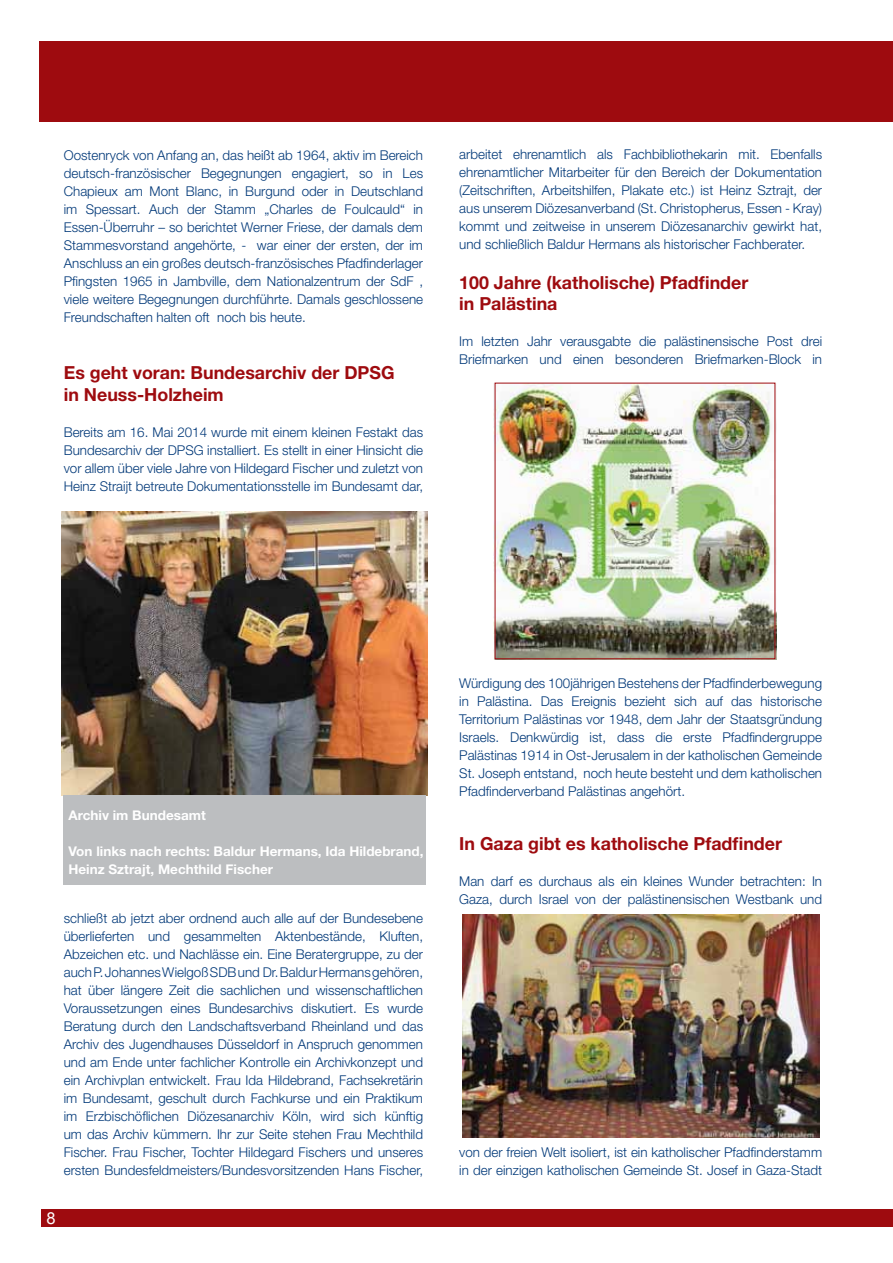
<style>
.page{position:relative;width:893px;height:1263px;background:#fff}
.page>*{position:absolute;margin:0;border:0;box-sizing:border-box;transform-origin:0 0}
.t1{font:700 18px/21.6px "Helvetica Neue LT Pro";color:#9e0b0f}
.t2{font:16.5px "Arial";color:#fff}
.t3{font:300 13.5px/18px "Helvetica Neue LT Pro";color:#003878;text-align:justify}
.t4{font:700 13.35px/18px "Helvetica Neue LT Pro";color:#fff}
</style>
<div class="page">
<div style="left:39px;top:41px;width:854px;height:80px;background:#9e0b0f"></div>
<div style="left:41px;top:1210px;width:852px;height:17px;background:#9e0b0f"></div>
<img style="left:493px;top:384px;width:284px;height:275px">
<div style="left:495px;top:383px;width:280px;height:276px;border:1px solid #9e0b0f"></div>
<img style="left:62px;top:511px;width:365px;height:285px">
<div style="left:63px;top:795px;width:363px;height:90px;background:#bcbec0"></div>
<img style="left:462px;top:914px;width:357px;height:223px">
<p class="t3" style="left:64px;top:145px;width:361px">Oostenryck von Anfang an, das heißt ab 1964, aktiv im Bereich deutsch-französischer Begegnungen engagiert, so in Les Chapieux am Mont Blanc, in Burgund oder in Deutschland im Spessart. Auch der Stamm „Charles de Foulcauld“ in Essen-Überruhr – so berichtet Werner Friese, der damals dem Stammesvorstand angehörte, - war einer der ersten, der im Anschluss an ein großes deutsch-französisches Pfadfinderlager Pfingsten 1965 in Jambville, dem Nationalzentrum der SdF , viele weitere Begegnungen durchführte. Damals geschlossene Freundschaften halten oft noch bis heute.</p>
<h1 class="t1" style="left:64px;top:361px;width:332px">Es geht voran: Bundesarchiv der DPSG in Neuss-Holzheim</h1>
<p class="t3" style="left:64px;top:423px;width:361px">Bereits am 16. Mai 2014 wurde mit einem kleinen Festakt das Bundesarchiv der DPSG installiert. Es stellt in einer Hinsicht die vor allem über viele Jahre von Hildegard Fischer und zuletzt von Heinz Straijt betreute Dokumentationsstelle im Bundesamt dar,</p>
<p class="t3" style="left:459px;top:145px;width:364px">arbeitet ehrenamtlich als Fachbibliothekarin mit. Ebenfalls ehrenamtlicher Mitarbeiter für den Bereich der Dokumentation (Zeitschriften, Arbeitshilfen, Plakate etc.) ist Heinz Sztrajt, der aus unserem Diözesanverband (St. Christopherus, Essen - Kray) kommt und zeitweise in unserem Diözesanarchiv gewirkt hat, und schließlich Baldur Hermans als historischer Fachberater.</p>
<h1 class="t1" style="left:459px;top:271px;width:291px">100 Jahre (katholische) Pfadfinder in Palästina</h1>
<p class="t3" style="left:459px;top:332px;width:364px">Im letzten Jahr verausgabte die palästinensische Post drei<br>Briefmarken und einen besonderen Briefmarken-Block in</p>
<p class="t4" style="left:69px;top:805px;width:139px">Archiv im Bundesamt</p>
<p class="t4" style="left:69px;top:841px;width:357px">Von links nach rechts: Baldur Hermans, Ida Hildebrand,<br>Heinz Sztrajt, Mechthild Fischer</p>
<p class="t3" style="left:64px;top:909px;width:361px">schließt ab jetzt aber ordnend auch alle auf der Bundesebene überlieferten und gesammelten Aktenbestände, Kluften, Abzeichen etc. und Nachlässe ein. Eine Beratergruppe, zu der auch P. Johannes Wielgoß SDB und Dr. Baldur Hermans gehören, hat über längere Zeit die sachlichen und wissenschaftlichen Voraussetzungen eines Bundesarchivs diskutiert. Es wurde Beratung durch den Landschaftsverband Rheinland und das Archiv des Jugendhauses Düsseldorf in Anspruch genommen und am Ende unter fachlicher Kontrolle ein Archivkonzept und ein Archivplan entwickelt. Frau Ida Hildebrand, Fachsekretärin im Bundesamt, geschult durch Fachkurse und ein Praktikum im Erzbischöflichen Diözesanarchiv Köln, wird sich künftig um das Archiv kümmern. Ihr zur Seite stehen Frau Mechthild Fischer. Frau Fischer, Tochter Hildegard Fischers und unseres ersten Bundesfeldmeisters/Bundesvorsitzenden Hans Fischer,</p>
<p class="t2" style="left:46px;top:1207px;width:11px">8</p>
<p class="t3" style="left:459px;top:674px;width:364px">Würdigung des 100jährigen Bestehens der Pfadfinderbewegung in Palästina. Das Ereignis bezieht sich auf das historische Territorium Palästinas vor 1948, dem Jahr der Staatsgründung Israels. Denkwürdig ist, dass die erste Pfadfindergruppe Palästinas 1914 in Ost-Jerusalem in der katholischen Gemeinde St. Joseph entstand, noch heute besteht und dem katholischen Pfadfinderverband Palästinas angehört.</p>
<h1 class="t1" style="left:459px;top:833px;width:324px">In Gaza gibt es katholische Pfadfinder</h1>
<p class="t3" style="left:459px;top:872px;width:364px">Man darf es durchaus als ein kleines Wunder betrachten: In<br>Gaza, durch Israel von der palästinensischen Westbank und</p>
<p class="t3" style="left:459px;top:1142px;width:364px">von der freien Welt isoliert, ist ein katholischer Pfadfinderstamm in der einzigen katholischen Gemeinde St. Josef in Gaza-Stadt</p>
</div>
